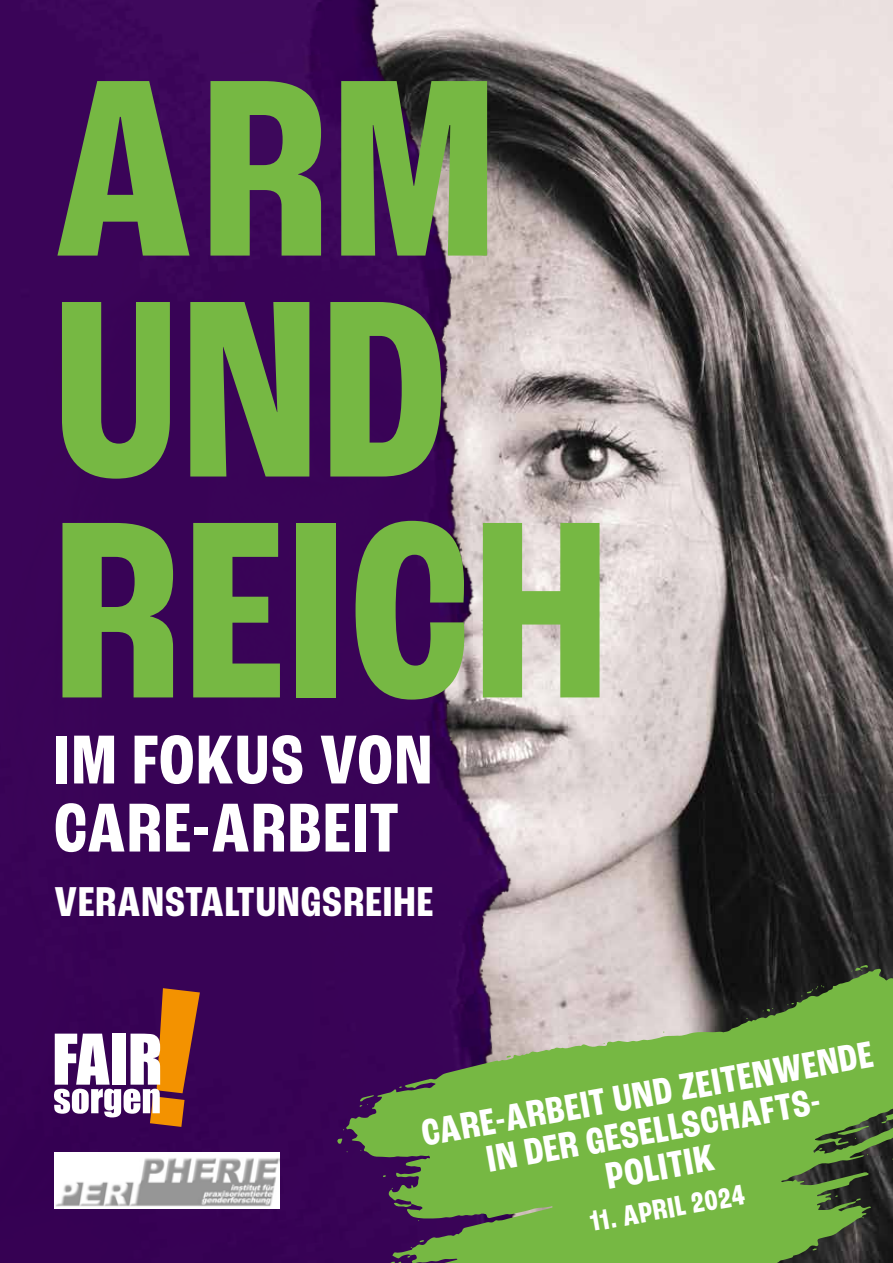
<style>
.page{position:relative;width:893px;height:1263px;background:#fff}
.page>*{position:absolute;margin:0;border:0;box-sizing:border-box;transform-origin:0 0}
.t1{font:700 condensed 265.2px/221px "Roc Grotesk";letter-spacing:.015em;color:#76b843}
.t2{font:700 condensed 72.6px/68.1px "Roc Grotesk";letter-spacing:.025em;color:#fff}
.t3{font:700 condensed 43.8px "Roc Grotesk";letter-spacing:.025em;color:#fff}
.t4{font:700 condensed 39.3px/37px "Roc Grotesk";color:#fff;text-align:center}
.t5{font:700 condensed 30px "Roc Grotesk";color:#fff}
</style>
<div class="page">
<img style="left:701px;top:0;width:191px;height:968px">
<img style="left:0;top:0;width:701px;height:1263px">
<svg style="left:54px;top:988px;width:146px;height:139px"></svg>
<img style="left:55px;top:1152px;width:224px;height:56px">
<svg style="left:346px;top:968px;width:547px;height:295px;background:#6d8e50"></svg>
<svg style="left:393px;top:1203px;width:19px;height:4px"></svg>
<svg style="left:337px;top:1138px;width:5px;height:6px"></svg>
<svg style="left:856px;top:1198px;width:5px;height:4px"></svg>
<svg style="left:506px;top:1055px;width:5px;height:3px"></svg>
<svg style="left:881px;top:1083px;width:12px;height:40px"></svg>
<svg style="left:391px;top:1261px;width:10px;height:2px"></svg>
<svg style="left:838px;top:1126px;width:31px;height:13px"></svg>
<svg style="left:787px;top:1003px;width:7px;height:2px"></svg>
<svg style="left:762px;top:1008px;width:11px;height:3px"></svg>
<svg style="left:359px;top:1095px;width:15px;height:12px"></svg>
<svg style="left:801px;top:985px;width:23px;height:11px"></svg>
<svg style="left:851px;top:965px;width:17px;height:7px"></svg>
<h1 class="t1" style="left:54px;top:63px;width:556px">ARM<br>UND<br>REICH</h1>
<h2 class="t2" style="left:54px;top:727px;width:379px">IM FOKUS VON<br>CARE-ARBEIT</h2>
<p class="t3" style="left:54px;top:876px;width:380px">VERANSTALTUNGSREIHE</p>
<p class="t4" style="left:419px;top:1116px;width:459px;rotate:-10deg">CARE-ARBEIT UND ZEITENWENDE<br>IN DER GESELLSCHAFTS-<br>POLITIK</p>
<p class="t5" style="left:587px;top:1204px;width:158px;rotate:-10deg">11. APRIL 2024</p>
</div>
